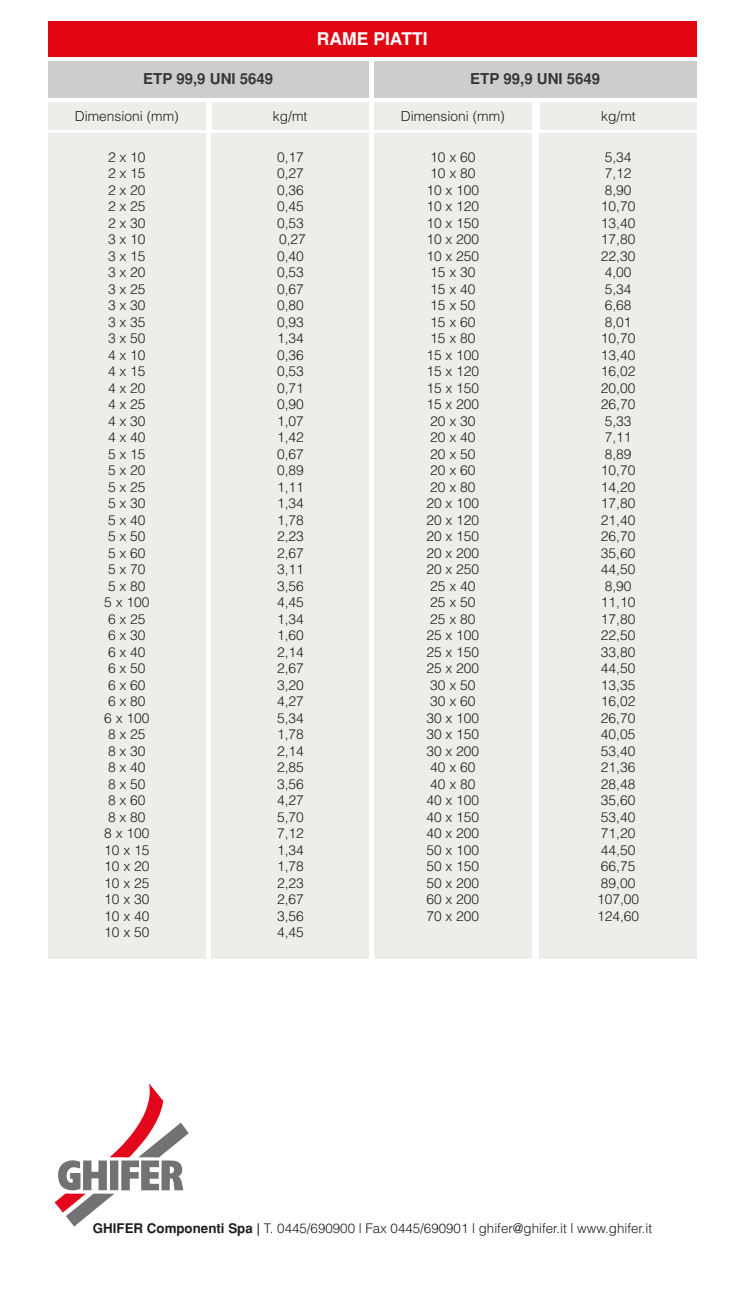
<style>
.page{position:relative;width:745px;height:1292px;background:#fff}
.page>*{position:absolute;margin:0;border:0;box-sizing:border-box;transform-origin:0 0}
.t1{font:700 17.5px "Helvetica";color:#fff}
.t2{font:700 15px "Helvetica";color:#33363b}
.t3{font:300 13.75px/16.5px "Helvetica";color:#1d1d1b}
.t4{font:300 13.25px "Helvetica";color:#1d1d1b}
.s1{font-weight:700}
</style>
<div class="page">
<svg style="left:55px;top:1083px;width:133px;height:143px"></svg>
<div style="left:48px;top:21px;width:648px;height:36px;background:#e20613"></div>
<div style="left:48px;top:133px;width:157px;height:825px;background:#eceeea"></div>
<div style="left:48px;top:102px;width:157px;height:27px;background:#eceeea"></div>
<div style="left:374px;top:102px;width:157px;height:27px;background:#eceeea"></div>
<div style="left:211px;top:133px;width:158px;height:825px;background:#eceeea"></div>
<div style="left:211px;top:102px;width:157px;height:27px;background:#eceeea"></div>
<div style="left:48px;top:61px;width:320px;height:36px;background:#cdcecb"></div>
<div style="left:374px;top:61px;width:322px;height:36px;background:#cdcecb"></div>
<div style="left:539px;top:102px;width:157px;height:27px;background:#eceeea"></div>
<div style="left:374px;top:133px;width:157px;height:825px;background:#eceeea"></div>
<div style="left:539px;top:133px;width:157px;height:825px;background:#eceeea"></div>
<p class="t1" style="left:317px;top:29px;width:112px">RAME PIATTI</p>
<p class="t2" style="left:143px;top:70px;width:131px">ETP 99,9 UNI 5649</p>
<p class="t2" style="left:470px;top:70px;width:131px">ETP 99,9 UNI 5649</p>
<p class="t3" style="left:75px;top:108px;width:105px">Dimensioni (mm)</p>
<p class="t3" style="left:400px;top:108px;width:105px">Dimensioni (mm)</p>
<p class="t3" style="left:277px;top:148px;width:30px">0,17<br>0,27<br>0,36<br>0,45<br>0,53<br>0,27<br>0,40<br>0,53<br>0,67<br>0,80<br>0,93<br>1,34<br>0,36<br>0,53<br>0,71<br>0,90<br>1,07<br>1,42<br>0,67<br>0,89<br>1,11<br>1,34<br>1,78<br>2,23<br>2,67<br>3,11<br>3,56<br>4,45<br>1,34<br>1,60<br>2,14<br>2,67<br>3,20<br>4,27<br>5,34<br>1,78<br>2,14<br>2,85<br>3,56<br>4,27<br>5,70<br>7,12<br>1,34<br>1,78<br>2,23<br>2,67<br>3,56<br>4,45</p>
<p class="t3" style="left:273px;top:108px;width:36px">kg/mt</p>
<p class="t3" style="left:601px;top:108px;width:36px">kg/mt</p>
<p class="t3" style="left:104px;top:148px;width:47px">2 x 10<br>2 x 15<br>2 x 20<br>2 x 25<br>2 x 30<br>3 x 10<br>3 x 15<br>3 x 20<br>3 x 25<br>3 x 30<br>3 x 35<br>3 x 50<br>4 x 10<br>4 x 15<br>4 x 20<br>4 x 25<br>4 x 30<br>4 x 40<br>5 x 15<br>5 x 20<br>5 x 25<br>5 x 30<br>5 x 40<br>5 x 50<br>5 x 60<br>5 x 70<br>5 x 80<br>5 x 100<br>6 x 25<br>6 x 30<br>6 x 40<br>6 x 50<br>6 x 60<br>6 x 80<br>6 x 100<br>8 x 25<br>8 x 30<br>8 x 40<br>8 x 50<br>8 x 60<br>8 x 80<br>8 x 100<br>10 x 15<br>10 x 20<br>10 x 25<br>10 x 30<br>10 x 40<br>10 x 50</p>
<p class="t3" style="left:426px;top:148px;width:54px">10 x 60<br>10 x 80<br>10 x 100<br>10 x 120<br>10 x 150<br>10 x 200<br>10 x 250<br>15 x 30<br>15 x 40<br>15 x 50<br>15 x 60<br>15 x 80<br>15 x 100<br>15 x 120<br>15 x 150<br>15 x 200<br>20 x 30<br>20 x 40<br>20 x 50<br>20 x 60<br>20 x 80<br>20 x 100<br>20 x 120<br>20 x 150<br>20 x 200<br>20 x 250<br>25 x 40<br>25 x 50<br>25 x 80<br>25 x 100<br>25 x 150<br>25 x 200<br>30 x 50<br>30 x 60<br>30 x 100<br>30 x 150<br>30 x 200<br>40 x 60<br>40 x 80<br>40 x 100<br>40 x 150<br>40 x 200<br>50 x 100<br>50 x 150<br>50 x 200<br>60 x 200<br>70 x 200</p>
<p class="t3" style="left:596px;top:148px;width:44px;text-align:center">5,34<br>7,12<br>8,90<br>10,70<br>13,40<br>17,80<br>22,30<br>4,00<br>5,34<br>6,68<br>8,01<br>10,70<br>13,40<br>16,02<br>20,00<br>26,70<br>5,33<br>7,11<br>8,89<br>10,70<br>14,20<br>17,80<br>21,40<br>26,70<br>35,60<br>44,50<br>8,90<br>11,10<br>17,80<br>22,50<br>33,80<br>44,50<br>13,35<br>16,02<br>26,70<br>40,05<br>53,40<br>21,36<br>28,48<br>35,60<br>53,40<br>71,20<br>44,50<br>66,75<br>89,00<br>107,00<br>124,60</p>
<p class="t4" style="left:93px;top:1220px;width:560px"><span class="s1">GHIFER Componenti Spa |</span> T. 0445/690900 | Fax 0445/690901 | ghifer@ghifer.it | www.ghifer.it</p>
</div>
